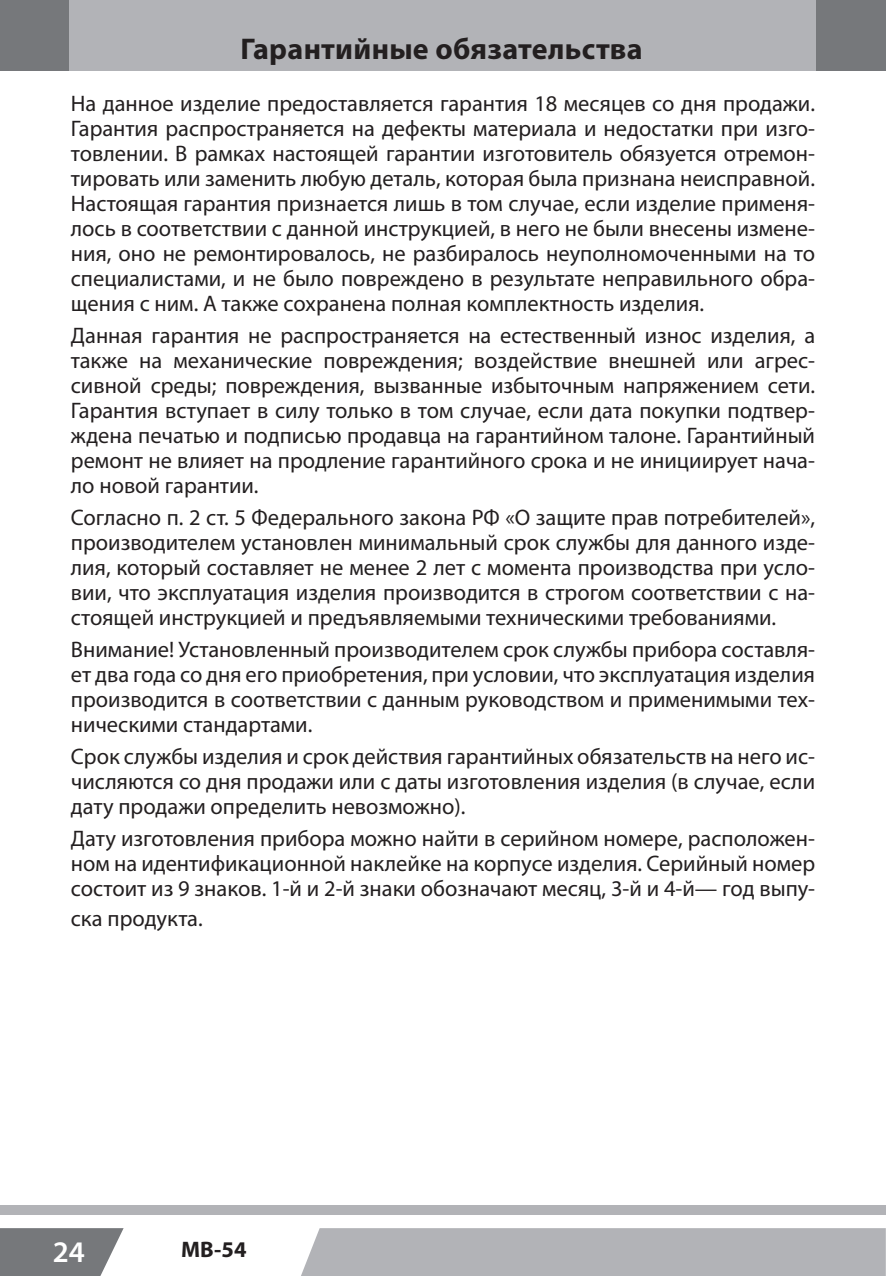
<style>
.page{position:relative;width:886px;height:1276px;background:#fff}
.page>*{position:absolute;margin:0;border:0;box-sizing:border-box;transform-origin:0 0}
.t1{font:700 30px "Myriad Pro";letter-spacing:.01em;color:#231f20}
.t2{font:600 30px "Myriad Pro";color:#fff}
.t3{font:22.5px/25px "Myriad Pro";color:#231f20;text-align:justify}
.t4{font:700 22.5px "Myriad Pro";color:#231f20}
</style>
<div class="page">
<div style="left:0;top:0;width:886px;height:71px;background:#76787b"></div>
<div style="left:70px;top:0;width:746px;height:71px;background:#b2b3b7"></div>
<div style="left:0;top:1205px;width:886px;height:9px;background:#b2b3b7"></div>
<svg style="left:0;top:1228px;width:124px;height:48px;background:#838588"></svg>
<div style="left:301px;top:1228px;width:585px;height:48px;background:#b2b3b7"></div>
<h1 class="t1" style="left:240px;top:30px;width:404px">Гарантийные обязательства</h1>
<p class="t3" style="left:71px;top:90px;width:746px">На данное изделие предоставляется гарантия 18 месяцев со дня продажи.<br>Гарантия распространяется на дефекты материала и недостатки при изго&shy;товлении. В рамках настоящей гарантии изготовитель обязуется отремон&shy;тировать или заменить любую деталь, которая была признана неисправной.<br>Настоящая гарантия признается лишь в том случае, если изделие применя&shy;лось в соответствии с данной инструкцией, в него не были внесены измене&shy;ния, оно не ремонтировалось, не разбиралось неуполномоченными на то специалистами, и не было повреждено в результате неправильного обра&shy;щения с ним. А также сохранена полная комплектность изделия.</p>
<p class="t3" style="left:71px;top:322px;width:746px">Данная гарантия не распространяется на естественный износ изделия, а также на механические повреждения; воздействие внешней или агрес&shy;сивной среды; повреждения, вызванные избыточным напряжением сети.<br>Гарантия вступает в силу только в том случае, если дата покупки подтвер&shy;ждена печатью и подписью продавца на гарантийном талоне. Гарантийный ремонт не влияет на продление гарантийного срока и не инициирует нача&shy;ло новой гарантии.</p>
<p class="t3" style="left:71px;top:505px;width:746px">Согласно п. 2 ст. 5 Федерального закона РФ «О защите прав потребителей», производителем установлен минимальный срок службы для данного изде&shy;лия, который составляет не менее 2 лет с момента производства при усло&shy;вии, что эксплуатация изделия производится в строгом соответствии с на&shy;стоящей инструкцией и предъявляемыми техническими требованиями.</p>
<p class="t3" style="left:71px;top:637px;width:746px">Внимание! Установленный производителем срок службы прибора составля&shy;ет два года со дня его приобретения, при условии, что эксплуатация изделия производится в соответствии с данным руководством и применимыми тех&shy;ническими стандартами.</p>
<p class="t3" style="left:71px;top:744px;width:746px">Срок службы изделия и срок действия гарантийных обязательств на него ис&shy;числяются со дня продажи или с даты изготовления изделия (в случае, если дату продажи определить невозможно).</p>
<p class="t3" style="left:71px;top:826px;width:746px">Дату изготовления прибора можно найти в серийном номере, расположен&shy;ном на идентификационной наклейке на корпусе изделия. Серийный номер состоит из 9 знаков. 1-й и 2-й знаки обозначают месяц, 3-й и 4-й— год выпу-</p>
<p class="t3" style="left:71px;top:906px;width:133px">ска продукта.</p>
<h1 class="t2" style="left:53px;top:1233px;width:34px">24</h1>
<p class="t4" style="left:181px;top:1235px;width:67px">МВ-54</p>
</div>
